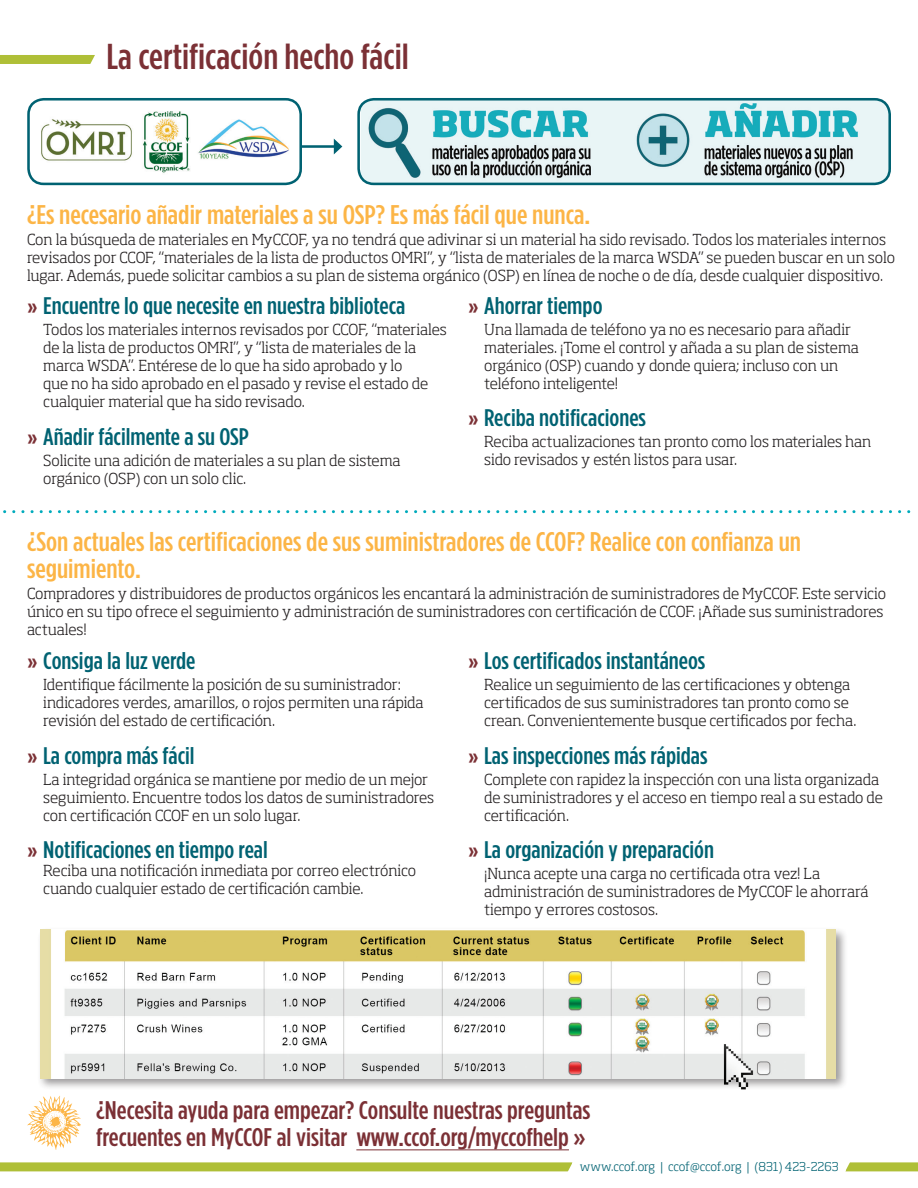
<style>
.page{position:relative;width:918px;height:1188px;background:#fff}
.page>*{position:absolute;margin:0;border:0;box-sizing:border-box;transform-origin:0 0}
.t1{font:500 36px "Gotham Condensed";color:#7b3035;scale:1.1 1}
.t2{font:500 27px/27px "Gotham Condensed";color:#fcb546;scale:1.1 1}
.t3{font:500 25.5px/27px "Gotham Condensed";color:#7b3035;scale:1.1 1}
.t4{font:500 24px "Gotham Condensed";color:#006272;scale:1.1 1}
.t5{font:300 15px/18px "Soho Std";letter-spacing:-.01em;color:#231f20}
.t6{font:300 12px "Soho Std";letter-spacing:-.01em;color:#006272}
.s1{font-family:"Soho Std";font-size:21px;color:#7b3035}
</style>
<div class="page">
<div style="left:839px;top:1162px;width:79px;height:9px;background:#afbf37"></div>
<svg style="left:839px;top:1162px;width:27px;height:10px"></svg>
<div style="left:0;top:1162px;width:578px;height:9px;background:#afbf37"></div>
<svg style="left:552px;top:1149px;width:26px;height:23px"></svg>
<hr style="left:274px;top:145px;width:62px;height:3px;background:#006272">
<svg style="left:334px;top:139px;width:8px;height:15px"></svg>
<div style="left:0;top:55px;width:98px;height:9px;background:#afbf37"></div>
<hr style="left:356px;top:1150px;width:213px;height:1px;background:#7b3035">
<svg style="left:27px;top:1096px;width:54px;height:54px"></svg>
<svg style="left:90px;top:55px;width:8px;height:9px"></svg>
<div style="left:38px;top:927px;width:810px;height:164px;background:#231f20;opacity:.45"></div>
<img style="left:40px;top:930px;width:796px;height:148px">
<img style="left:724px;top:1043px;width:30px;height:47px">
<div style="left:29px;top:99px;width:272px;height:85px;background:#fff;border-radius:15px"></div>
<img style="left:41px;top:111px;width:248px;height:62px">
<div style="left:27px;top:98px;width:275px;height:87px;border:3px solid #006272;border-radius:15px"></div>
<img style="left:361px;top:100px;width:529px;height:83px">
<div style="left:357px;top:98px;width:534px;height:87px;border:3px solid #006272;border-radius:15px"></div>
<svg style="left:3px;top:510px;width:908px;height:3px"></svg>
<h1 class="t1" style="left:107px;top:37px;width:276px">La certificación hecho fácil</h1>
<h2 class="t2" style="left:27px;top:200px;width:514px">¿Es necesario añadir materiales a su OSP? Es más fácil que nunca.</h2>
<p class="t5" style="left:27px;top:230px;width:870px">Con la búsqueda de materiales en MyCCOF, ya no tendrá que adivinar si un material ha sido revisado. Todos los materiales internos revisados por CCOF, “materiales de la lista de productos OMRI”, y “lista de materiales de la marca WSDA” se pueden buscar en un solo lugar. Además, puede solicitar cambios a su plan de sistema orgánico (OSP) en línea de noche o de día, desde cualquier dispositivo.</p>
<h3 class="t4" style="left:27px;top:293px;width:346px"><span class="s1">»</span> Encuentre lo que necesite en nuestra biblioteca</h3>
<p class="t5" style="left:43px;top:321px;width:405px">Todos los materiales internos revisados por CCOF, “materiales de la lista de productos OMRI”, y “lista de materiales de la marca WSDA”. Entérese de lo que ha sido aprobado y lo<br>que no ha sido aprobado en el pasado y revise el estado de cualquier material que ha sido revisado.</p>
<h3 class="t4" style="left:27px;top:423px;width:203px"><span class="s1">»</span> Añadir fácilmente a su OSP</h3>
<p class="t5" style="left:43px;top:451px;width:359px">Solicite una adición de materiales a su plan de sistema orgánico (OSP) con un solo clic.</p>
<h3 class="t4" style="left:468px;top:292px;width:124px"><span class="s1">»</span> Ahorrar tiempo</h3>
<p class="t5" style="left:484px;top:320px;width:376px">Una llamada de teléfono ya no es necesario para añadir materiales. ¡Tome el control y añada a su plan de sistema orgánico (OSP) cuando y donde quiera; incluso con un teléfono inteligente!</p>
<h3 class="t4" style="left:468px;top:404px;width:163px"><span class="s1">»</span> Reciba notificaciones</h3>
<p class="t5" style="left:484px;top:432px;width:389px">Reciba actualizaciones tan pronto como los materiales han sido revisados y estén listos para usar.</p>
<h2 class="t2" style="left:27px;top:528px;width:705px">¿Son actuales las certificaciones de sus suministradores de CCOF? Realice con confianza un seguimiento.</h2>
<p class="t5" style="left:27px;top:585px;width:861px">Compradores y distribuidores de productos orgánicos les encantará la administración de suministradores de MyCCOF. Este servicio único en su tipo ofrece el seguimiento y administración de suministradores con certificación de CCOF. ¡Añade sus suministradores actuales!</p>
<h3 class="t4" style="left:27px;top:648px;width:155px"><span class="s1">»</span> Consiga la luz verde</h3>
<p class="t5" style="left:43px;top:676px;width:382px">Identifique fácilmente la posición de su suministrador: indicadores verdes, amarillos, o rojos permiten una rápida revisión del estado de certificación.</p>
<h3 class="t4" style="left:27px;top:742px;width:154px"><span class="s1">»</span> La compra más fácil</h3>
<p class="t5" style="left:43px;top:770px;width:393px">La integridad orgánica se mantiene por medio de un mejor seguimiento. Encuentre todos los datos de suministradores con certificación CCOF en un solo lugar.</p>
<h3 class="t4" style="left:27px;top:837px;width:220px"><span class="s1">»</span> Notificaciones en tiempo real</h3>
<p class="t5" style="left:43px;top:862px;width:374px">Reciba una notificación inmediata por correo electrónico cuando cualquier estado de certificación cambie.</p>
<h3 class="t4" style="left:468px;top:648px;width:217px"><span class="s1">»</span> Los certificados instantáneos</h3>
<p class="t5" style="left:484px;top:676px;width:374px">Realice un seguimiento de las certificaciones y obtenga certificados de sus suministradores tan pronto como se crean. Convenientemente busque certificados por fecha.</p>
<h3 class="t4" style="left:468px;top:742px;width:219px"><span class="s1">»</span> Las inspecciones más rápidas</h3>
<p class="t5" style="left:484px;top:770px;width:400px">Complete con rapidez la inspección con una lista organizada de suministradores y el acceso en tiempo real a su estado de certificación.</p>
<h3 class="t4" style="left:468px;top:837px;width:225px"><span class="s1">»</span> La organización y preparación</h3>
<p class="t5" style="left:484px;top:865px;width:386px">¡Nunca acepte una carga no certificada otra vez! La administración de suministradores de MyCCOF le ahorrará tiempo y errores costosos.</p>
<h3 class="t3" style="left:96px;top:1096px;width:451px">¿Necesita ayuda para empezar? Consulte nuestras preguntas frecuentes en MyCCOF al visitar www.ccof.org/myccofhelp »</h3>
<p class="t6" style="left:580px;top:1159px;width:260px">www.ccof.org | ccof@ccof.org | (831) 423-2263</p>
</div>
